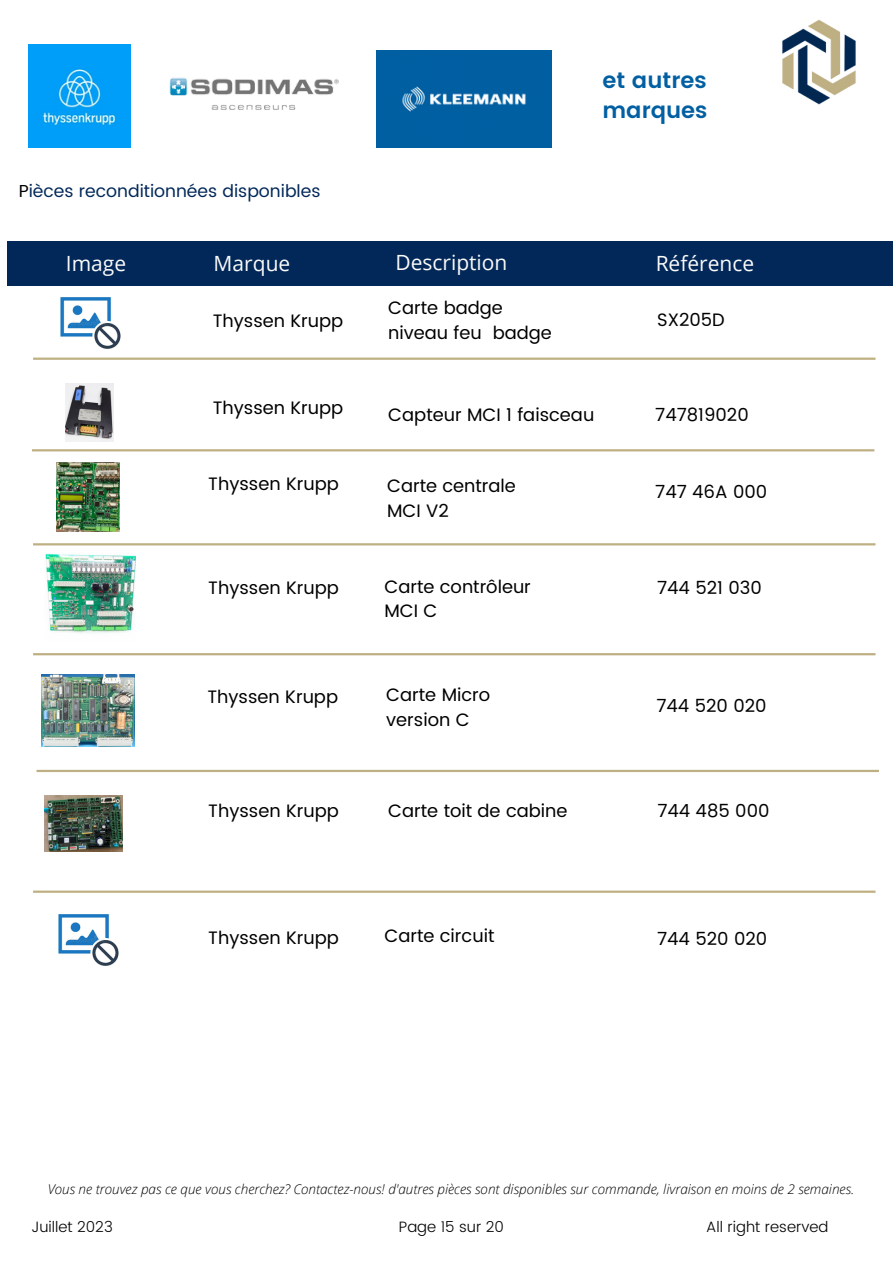
<style>
.page{position:relative;width:893px;height:1264px;background:#fff}
.page>*{position:absolute;margin:0;border:0;box-sizing:border-box;transform-origin:0 0}
.t1{font:600 22.5px "Poppins";color:#015fa2}
.t2{font:21px "Open Sans";color:#fafaf9}
.t3{font:18px "Poppins";color:#000}
.t4{font:17.4px "Poppins";color:#022859}
.t5{font:300 15px "Poppins";color:#000}
.t6{font:italic 300 13.5px "Open Sans";color:#000}
.s1{color:#000}
</style>
<div class="page">
<div style="left:7px;top:241px;width:885px;height:45px;background:#022859"></div>
<hr style="left:33px;top:543px;width:842px;height:2px;background:#bfb084">
<img style="left:782px;top:19px;width:74px;height:86px">
<img style="left:376px;top:50px;width:175px;height:98px">
<img style="left:28px;top:45px;width:103px;height:102px">
<img style="left:169px;top:77px;width:170px;height:33px">
<hr style="left:33px;top:653px;width:842px;height:2px;background:#bfb084">
<hr style="left:37px;top:769px;width:841px;height:3px;background:#bfb084">
<hr style="left:33px;top:890px;width:842px;height:2px;background:#bfb084">
<img style="left:56px;top:462px;width:63px;height:70px">
<img style="left:45px;top:553px;width:90px;height:80px">
<img style="left:41px;top:674px;width:94px;height:72px">
<img style="left:58px;top:914px;width:61px;height:52px">
<hr style="left:32px;top:449px;width:842px;height:2px;background:#bfb084">
<hr style="left:33px;top:357px;width:842px;height:3px;background:#bfb084">
<img style="left:65px;top:383px;width:49px;height:58px">
<img style="left:60px;top:297px;width:61px;height:52px">
<img style="left:45px;top:795px;width:77px;height:57px">
<p class="t4" style="left:19px;top:181px;width:303px"><span class="s1">P</span>ièces reconditionnées disponibles</p>
<p class="t1" style="left:602px;top:67px;width:106px">et autres</p>
<p class="t1" style="left:602px;top:97px;width:107px">marques</p>
<p class="t2" style="left:66px;top:248px;width:62px">Image</p>
<p class="t2" style="left:395px;top:248px;width:113px">Description</p>
<p class="t2" style="left:655px;top:248px;width:100px">Référence</p>
<p class="t2" style="left:214px;top:248px;width:78px">Marque</p>
<p class="t3" style="left:388px;top:297px;width:116px">Carte badge</p>
<p class="t3" style="left:388px;top:322px;width:165px">niveau feu badge</p>
<p class="t3" style="left:213px;top:310px;width:132px">Thyssen Krupp</p>
<p class="t3" style="left:657px;top:309px;width:69px">SX205D</p>
<p class="t3" style="left:213px;top:397px;width:132px">Thyssen Krupp</p>
<p class="t3" style="left:388px;top:404px;width:207px">Capteur MCI 1 faisceau</p>
<p class="t3" style="left:655px;top:404px;width:95px">747819020</p>
<p class="t3" style="left:208px;top:473px;width:132px">Thyssen Krupp</p>
<p class="t3" style="left:387px;top:475px;width:130px">Carte centrale</p>
<p class="t3" style="left:387px;top:500px;width:63px">MCI V2</p>
<p class="t3" style="left:655px;top:481px;width:114px">747 46A 000</p>
<p class="t3" style="left:208px;top:577px;width:132px">Thyssen Krupp</p>
<p class="t3" style="left:384px;top:576px;width:148px">Carte contrôleur</p>
<p class="t3" style="left:384px;top:600px;width:55px">MCI C</p>
<p class="t3" style="left:657px;top:577px;width:106px">744 521 030</p>
<p class="t3" style="left:207px;top:686px;width:132px">Thyssen Krupp</p>
<p class="t3" style="left:386px;top:684px;width:105px">Carte Micro</p>
<p class="t3" style="left:386px;top:709px;width:85px">version C</p>
<p class="t3" style="left:656px;top:694px;width:112px">744 520 020</p>
<p class="t3" style="left:208px;top:800px;width:132px">Thyssen Krupp</p>
<p class="t3" style="left:388px;top:800px;width:181px">Carte toit de cabine</p>
<p class="t3" style="left:657px;top:800px;width:114px">744 485 000</p>
<p class="t3" style="left:208px;top:927px;width:132px">Thyssen Krupp</p>
<p class="t3" style="left:384px;top:925px;width:111px">Carte circuit</p>
<p class="t3" style="left:657px;top:928px;width:112px">744 520 020</p>
<p class="t6" style="left:48px;top:1179px;width:808px">Vous ne trouvez pas ce que vous cherchez? Contactez-nous! d'autres pièces sont disponibles sur commande, livraison en moins de 2 semaines.</p>
<p class="t5" style="left:31px;top:1217px;width:83px">Juillet 2023</p>
<p class="t5" style="left:399px;top:1217px;width:107px">Page 15 sur 20</p>
<p class="t5" style="left:706px;top:1217px;width:124px">All right reserved</p>
</div>
